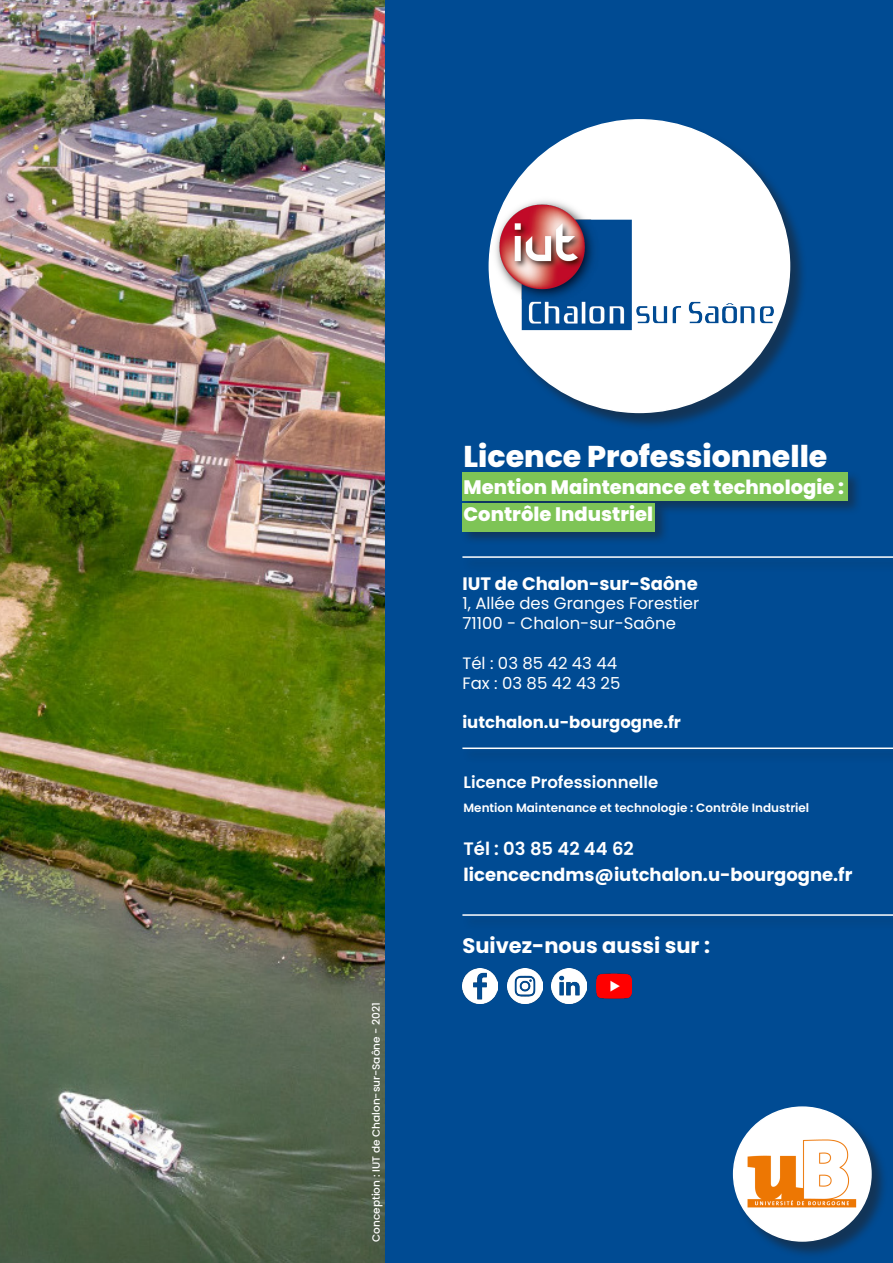
<style>
.page{position:relative;width:893px;height:1263px;background:#fff}
.page>*{position:absolute;margin:0;border:0;box-sizing:border-box;transform-origin:0 0}
.t1{font:800 30px "Poppins";color:#fff}
.t2{font:700 21px "Poppins";color:#fff}
.t3{font:800 19.5px "Poppins";color:#fff}
.t4{font:700 18px "Poppins";color:#fff}
.t5{font:600 18px "Poppins";color:#fff}
.t6{font:16.5px "Poppins";color:#fff}
.t7{font:700 16.5px "Poppins";color:#fff}
.t8{font:600 16.5px "Poppins";color:#fff}
.t9{font:600 12px "Poppins";color:#fff}
.t10{font:500 10.5px "Poppins";color:#fff}
</style>
<div class="page">
<img style="left:0;top:0;width:384px;height:1263px">
<div style="left:386px;top:0;width:507px;height:1263px;background:#004b93"></div>
<div style="left:489px;top:120px;width:318px;height:310px;background:#231f20;opacity:.52"></div>
<div style="left:489px;top:120px;width:300px;height:292px;background:#fff;border-radius:50%"></div>
<img style="left:489px;top:195px;width:285px;height:135px">
<div style="left:734px;top:1107px;width:155px;height:152px;background:#231f20;opacity:.52"></div>
<div style="left:734px;top:1107px;width:137px;height:134px;background:#fff;border-radius:50%"></div>
<img style="left:747px;top:1139px;width:110px;height:69px">
<div style="left:461px;top:554px;width:432px;height:18px;background:#01498e"></div>
<hr style="left:462px;top:556px;width:431px;height:2px;background:#fff">
<div style="left:461px;top:745px;width:432px;height:18px;background:#01498e"></div>
<hr style="left:462px;top:747px;width:431px;height:2px;background:#fff">
<div style="left:461px;top:912px;width:432px;height:18px;background:#01498e"></div>
<hr style="left:462px;top:914px;width:431px;height:2px;background:#fff">
<img style="left:507px;top:968px;width:35px;height:35px">
<img style="left:552px;top:968px;width:35px;height:35px">
<img style="left:596px;top:973px;width:35px;height:26px">
<img style="left:462px;top:968px;width:35px;height:35px">
<div style="left:460px;top:470px;width:402px;height:45px;background:#231f20;opacity:.47"></div>
<div style="left:462px;top:472px;width:386px;height:29px;background:#7ec456"></div>
<div style="left:460px;top:501px;width:210px;height:44px;background:#231f20;opacity:.47"></div>
<div style="left:462px;top:503px;width:193px;height:28px;background:#7ec456"></div>
<p class="t10" style="left:370px;top:1242px;width:241px;rotate:-90deg">Conception : IUT de Chalon-sur-Saône - 2021</p>
<p class="t1" style="left:463px;top:439px;width:365px">Licence Professionnelle</p>
<p class="t3" style="left:463px;top:476px;width:382px">Mention Maintenance et technologie :</p>
<p class="t3" style="left:463px;top:503px;width:191px">Contrôle Industriel</p>
<p class="t4" style="left:462px;top:573px;width:237px">IUT de Chalon-sur-Saône</p>
<p class="t6" style="left:462px;top:594px;width:238px">1, Allée des Granges Forestier</p>
<p class="t6" style="left:462px;top:614px;width:215px">71100 - Chalon-sur-Saône</p>
<p class="t6" style="left:462px;top:653px;width:156px">Tél : 03 85 42 43 44</p>
<p class="t6" style="left:462px;top:673px;width:159px">Fax : 03 85 42 43 25</p>
<p class="t7" style="left:462px;top:713px;width:220px">iutchalon.u-bourgogne.fr</p>
<p class="t8" style="left:463px;top:773px;width:196px">Licence Professionnelle</p>
<p class="t9" style="left:463px;top:801px;width:347px">Mention Maintenance et technologie : Contrôle Industriel</p>
<p class="t5" style="left:463px;top:839px;width:172px">Tél : 03 85 42 44 62</p>
<p class="t4" style="left:463px;top:864px;width:390px">licencecndms@iutchalon.u-bourgogne.fr</p>
<p class="t2" style="left:462px;top:934px;width:249px">Suivez-nous aussi sur :</p>
</div>
